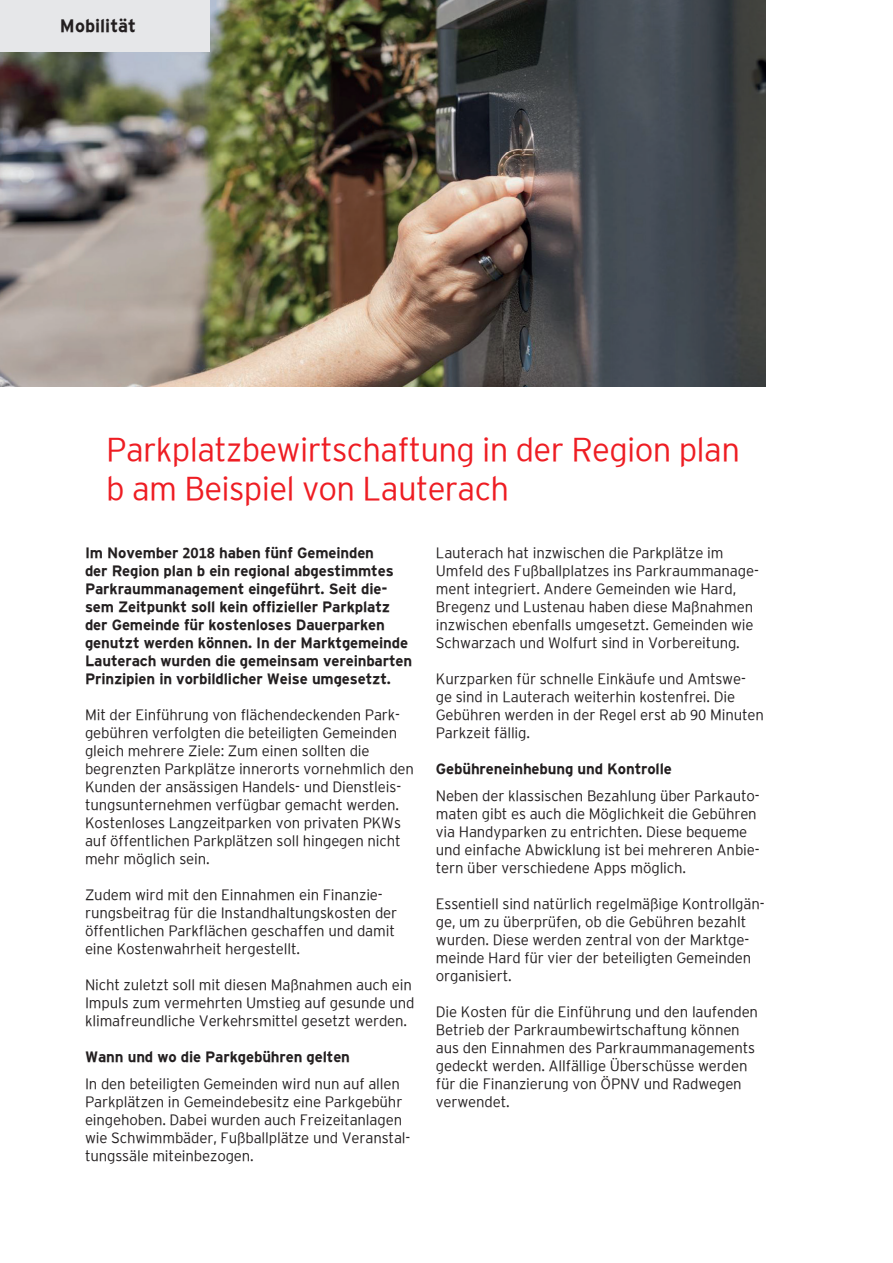
<style>
.page{position:relative;width:893px;height:1263px;background:#fff}
.page>*{position:absolute;margin:0;border:0;box-sizing:border-box;transform-origin:0 0}
.t1{font:300 33px/39.6px "Energieinstitut";letter-spacing:-.02em;color:#ee1d23}
.t2{font:700 18px "Energieinstitut";color:#231f20}
.t3{font:300 15px/18px "Energieinstitut";letter-spacing:-.01em;color:#231f20}
.t4{font:700 15px/18px "Energieinstitut";letter-spacing:-.01em;color:#231f20}
</style>
<div class="page">
<img style="left:0;top:0;width:765px;height:387px">
<div style="left:0;top:0;width:210px;height:51px;background:#e6e7e9"></div>
<p class="t2" style="left:60px;top:15px;width:78px">Mobilität</p>
<h1 class="t1" style="left:106px;top:430px;width:635px">Parkplatzbewirtschaftung in der Region plan b am Beispiel von Lauterach</h1>
<p class="t4" style="left:85px;top:544px;width:329px">Im November 2018 haben fünf Gemeinden<br>der Region plan b ein regional abgestimmtes Parkraummanagement eingeführt. Seit die&shy;sem Zeitpunkt soll kein offizieller Parkplatz der Gemeinde für kostenloses Dauerparken genutzt werden können. In der Marktgemeinde Lauterach wurden die gemeinsam vereinbarten Prinzipien in vorbildlicher Weise umgesetzt.</p>
<p class="t3" style="left:85px;top:706px;width:331px">Mit der Einführung von flächendeckenden Park&shy;gebühren verfolgten die beteiligten Gemeinden gleich mehrere Ziele: Zum einen sollten die begrenzten Parkplätze innerorts vornehmlich den Kunden der ansässigen Handels- und Dienstleis&shy;tungsunternehmen verfügbar gemacht werden.<br>Kostenloses Langzeitparken von privaten PKWs auf öffentlichen Parkplätzen soll hingegen nicht mehr möglich sein.</p>
<p class="t3" style="left:85px;top:886px;width:314px">Zudem wird mit den Einnahmen ein Finanzie&shy;rungsbeitrag für die Instandhaltungskosten der öffentlichen Parkflächen geschaffen und damit eine Kostenwahrheit hergestellt.</p>
<p class="t3" style="left:85px;top:976px;width:331px">Nicht zuletzt soll mit diesen Maßnahmen auch ein<br>Impuls zum vermehrten Umstieg auf gesunde und klimafreundliche Verkehrsmittel gesetzt werden.</p>
<p class="t4" style="left:85px;top:1048px;width:266px">Wann und wo die Parkgebühren gelten</p>
<p class="t3" style="left:85px;top:1074px;width:327px">In den beteiligten Gemeinden wird nun auf allen Parkplätzen in Gemeindebesitz eine Parkgebühr eingehoben. Dabei wurden auch Freizeitanlagen wie Schwimmbäder, Fußballplätze und Veranstal&shy;tungssäle miteinbezogen.</p>
<p class="t3" style="left:436px;top:544px;width:325px">Lauterach hat inzwischen die Parkplätze im Umfeld des Fußballplatzes ins Parkraummanage&shy;ment integriert. Andere Gemeinden wie Hard, Bregenz und Lustenau haben diese Maßnahmen inzwischen ebenfalls umgesetzt. Gemeinden wie Schwarzach und Wolfurt sind in Vorbereitung.</p>
<p class="t3" style="left:436px;top:670px;width:330px">Kurzparken für schnelle Einkäufe und Amtswe&shy;ge sind in Lauterach weiterhin kostenfrei. Die Gebühren werden in der Regel erst ab 90 Minuten Parkzeit fällig.</p>
<p class="t4" style="left:436px;top:760px;width:237px">Gebühreneinhebung und Kontrolle</p>
<p class="t3" style="left:436px;top:787px;width:325px">Neben der klassischen Bezahlung über Parkauto&shy;maten gibt es auch die Möglichkeit die Gebühren via Handyparken zu entrichten. Diese bequeme und einfache Abwicklung ist bei mehreren Anbie&shy;tern über verschiedene Apps möglich.</p>
<p class="t3" style="left:436px;top:895px;width:330px">Essentiell sind natürlich regelmäßige Kontrollgän&shy;ge, um zu überprüfen, ob die Gebühren bezahlt wurden. Diese werden zentral von der Marktge&shy;meinde Hard für vier der beteiligten Gemeinden organisiert.</p>
<p class="t3" style="left:436px;top:1003px;width:324px">Die Kosten für die Einführung und den laufenden Betrieb der Parkraumbewirtschaftung können aus den Einnahmen des Parkraummanagements gedeckt werden. Allfällige Überschüsse werden für die Finanzierung von ÖPNV und Radwegen verwendet.</p>
</div>
